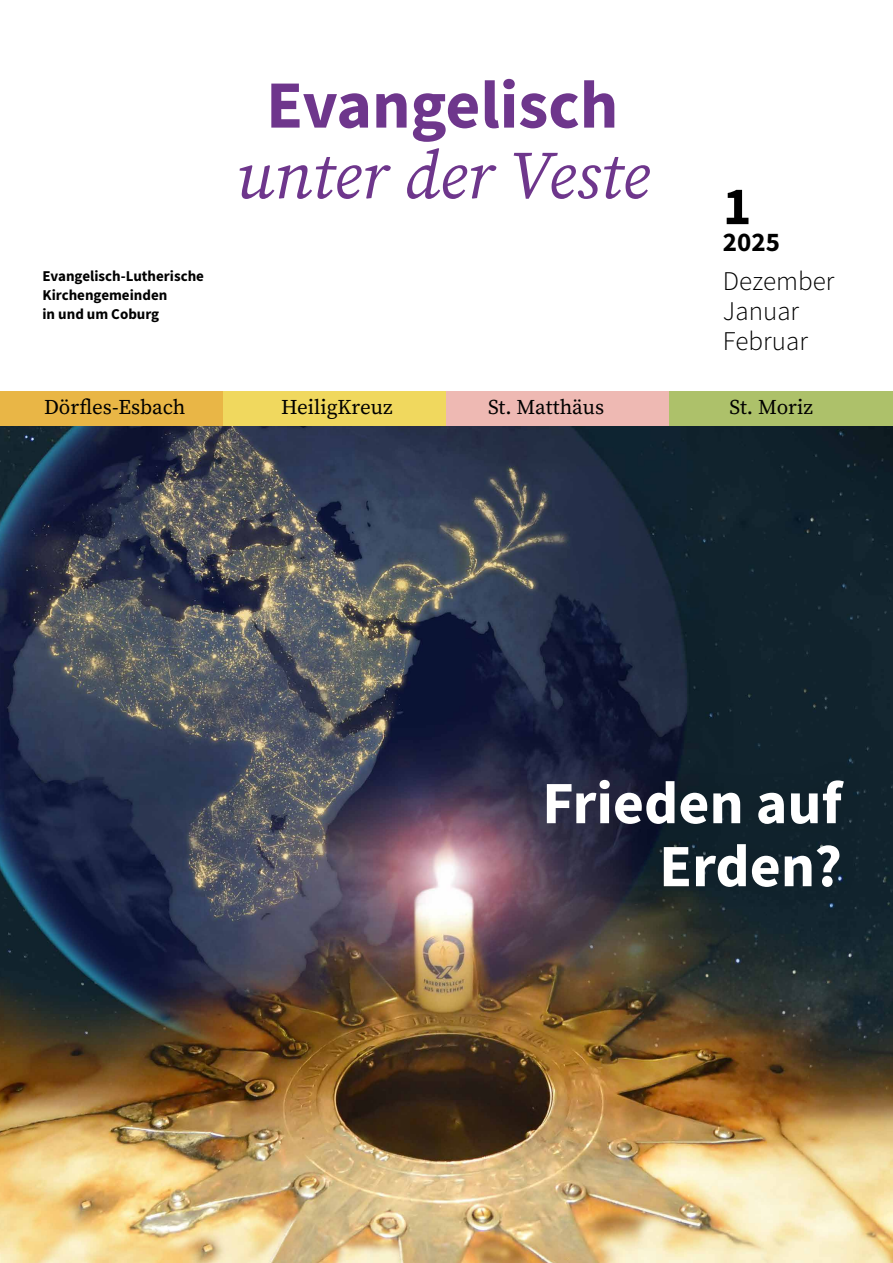
<style>
.page{position:relative;width:893px;height:1263px;background:#fff}
.page>*{position:absolute;margin:0;border:0;box-sizing:border-box;transform-origin:0 0}
.t1{font:italic 67.5px "Source Serif Pro";color:#6e368c}
.t2{font:700 67.5px "Source Sans Pro";color:#6e368c}
.t3{font:700 60px/63px "Source Sans Pro";color:#fff;text-align:right}
.t4{font:700 54px "Source Sans Pro";color:#000}
.t5{font:300 27px/30px "Source Sans Pro";color:#000}
.t6{font:700 27px "Source Sans Pro";color:#000}
.t7{font:21px "Source Serif Pro";color:#000}
.t8{font:700 15px/19.2px "Source Sans Pro";color:#000}
</style>
<div class="page">
<img style="left:0;top:425px;width:893px;height:838px">
<div style="left:0;top:391px;width:223px;height:34px;background:#e9b646"></div>
<div style="left:223px;top:391px;width:223px;height:34px;background:#f0d85e"></div>
<div style="left:446px;top:391px;width:224px;height:34px;background:#eeb9b3"></div>
<div style="left:670px;top:391px;width:223px;height:34px;background:#adc16a"></div>
<div style="left:519px;top:754px;width:350px;height:159px;background:#000;opacity:.13"></div>
<p class="t8" style="left:43px;top:266px;width:163px">Evangelisch-Lutherische<br>Kirchengemeinden<br>in und um Coburg</p>
<h1 class="t2" style="left:266px;top:59px;width:354px">Evangelisch</h1>
<h1 class="t1" style="left:235px;top:135px;width:416px">unter der Veste</h1>
<h3 class="t4" style="left:723px;top:170px;width:30px">1</h3>
<h3 class="t6" style="left:723px;top:224px;width:59px">2025</h3>
<h3 class="t5" style="left:723px;top:266px;width:113px">Dezember<br>Januar<br>Februar</h3>
<h3 class="t7" style="left:44px;top:395px;width:143px">Dörfles-Esbach</h3>
<h3 class="t7" style="left:281px;top:395px;width:113px">HeiligKreuz</h3>
<h3 class="t7" style="left:488px;top:395px;width:118px">St. Matthäus</h3>
<h3 class="t7" style="left:730px;top:395px;width:85px">St. Moriz</h3>
<h2 class="t3" style="left:542px;top:771px;width:301px">Frieden auf<br>Erden?</h2>
</div>
